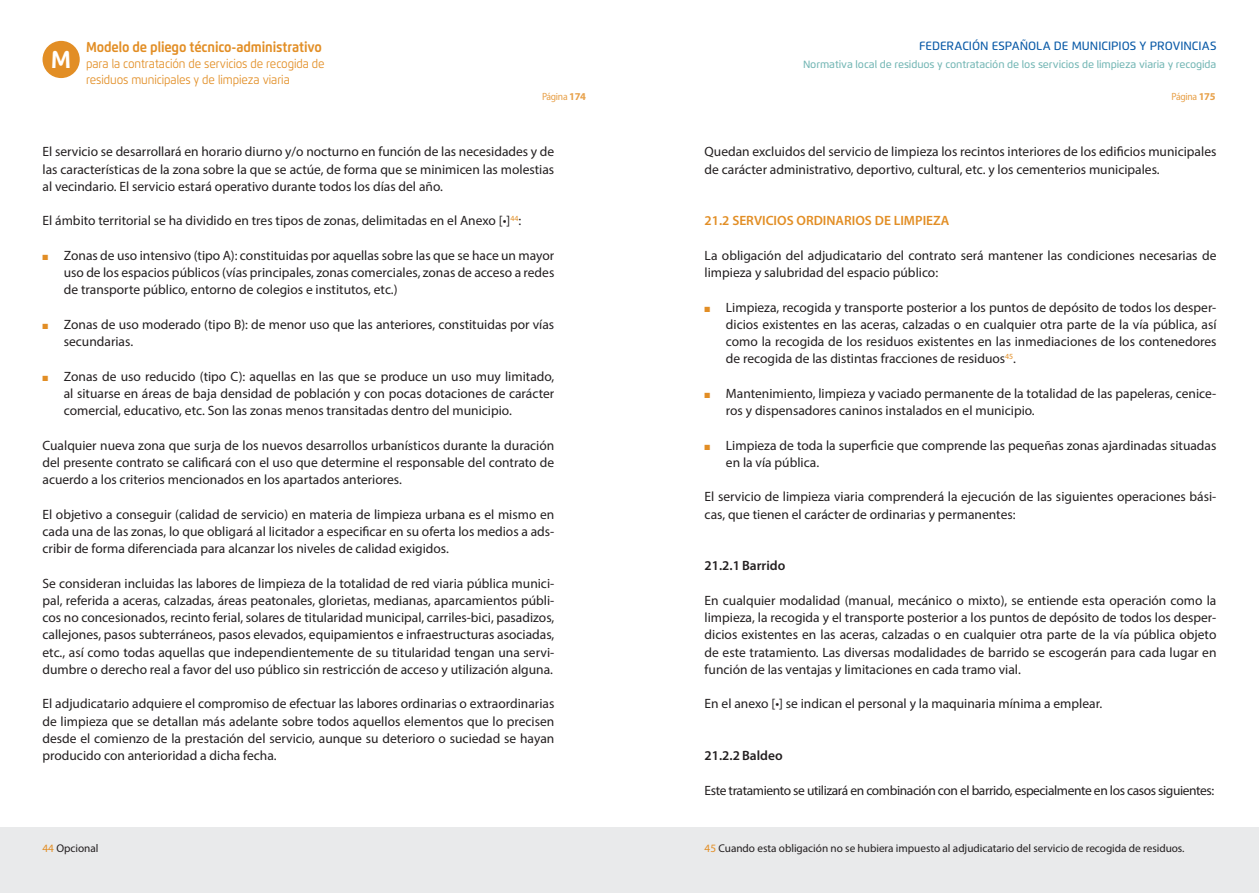
<style>
.page{position:relative;width:1259px;height:893px;background:#fff}
.page>*{position:absolute;margin:0;border:0;box-sizing:border-box;transform-origin:0 0}
.t1{font:700 24.3px "Flexo";color:#fff}
.t2{font:700 14.4px "Flexo";letter-spacing:-.01em;color:#e28e25;scale:.9 1}
.t3{font:13.5px/17.2px "Myriad Pro";color:#231f20;text-align:justify}
.t4{font:13.5px "Myriad Pro";letter-spacing:-.03em;color:#231f20}
.t5{font:600 13.5px "Myriad Pro";color:#e28e25}
.t6{font:600 13.5px "Myriad Pro";color:#231f20}
.t7{font:12.3px/16.2px "Flexo";letter-spacing:-.01em;color:#e28e25;scale:.9 1}
.t8{font:500 12px "Flexo";color:#0a5aa7}
.t9{font:11.25px "Myriad Pro";letter-spacing:-.005em;color:#231f20}
.t10{font:500 10.5px "Flexo";letter-spacing:-.01em;color:#71b5b3}
.t11{font:semi-condensed 10.5px "Myriad Pro";letter-spacing:-.03em;color:#e8a24c}
.s1{font-weight:700;font-stretch:normal}
.s2{color:#e28e25}
</style>
<div class="page">
<div style="left:43px;top:41px;width:37px;height:37px;background:#e28e25;border-radius:50%"></div>
<div style="left:0;top:827px;width:629px;height:66px;background:#e9eaeb"></div>
<div style="left:629px;top:827px;width:630px;height:66px;background:#e9eaeb"></div>
<h1 class="t1" style="left:51px;top:44px;width:22px">M</h1>
<p class="t8" style="left:919px;top:38px;width:299px">FEDERACIÓN ESPAÑOLA DE MUNICIPIOS Y PROVINCIAS</p>
<p class="t2" style="left:86px;top:38px;width:263px">Modelo de pliego técnico-administrativo</p>
<p class="t7" style="left:86px;top:55px;width:266px">para la contratación de servicios de recogida de residuos municipales y de limpieza viaria</p>
<p class="t10" style="left:803px;top:58px;width:415px">Normativa local de residuos y contratación de los servicios de limpieza viaria y recogida</p>
<p class="t11" style="left:542px;top:90px;width:46px">Página <span class="s1">174</span></p>
<p class="t11" style="left:1171px;top:90px;width:46px">Página <span class="s1">175</span></p>
<p class="t3" style="left:43px;top:143px;width:513px">El servicio se desarrollará en horario diurno y/o nocturno en función de las necesidades y de las características de la zona sobre la que se actúe, de forma que se minimicen las molestias al vecindario. El servicio estará operativo durante todos los días del año.</p>
<p class="t3" style="left:43px;top:212px;width:480px">El ámbito territorial se ha dividido en tres tipos de zonas, delimitadas en el Anexo [•]<sup>44</sup>:</p>
<p class="t3" style="left:64px;top:246px;width:492px;text-indent:-21px"><span class="s2">■</span> Zonas de uso intensivo (tipo A): constituidas por aquellas sobre las que se hace un mayor uso de los espacios públicos (vías principales, zonas comerciales, zonas de acceso a redes de transporte público, entorno de colegios e institutos, etc.)</p>
<p class="t3" style="left:64px;top:315px;width:492px;text-indent:-21px"><span class="s2">■</span> Zonas de uso moderado (tipo B): de menor uso que las anteriores, constituidas por vías secundarias.</p>
<p class="t3" style="left:64px;top:367px;width:492px;text-indent:-21px"><span class="s2">■</span> Zonas de uso reducido (tipo C): aquellas en las que se produce un uso muy limitado, al situarse en áreas de baja densidad de población y con pocas dotaciones de carácter comercial, educativo, etc. Son las zonas menos transitadas dentro del municipio.</p>
<p class="t3" style="left:43px;top:436px;width:513px">Cualquier nueva zona que surja de los nuevos desarrollos urbanísticos durante la duración del presente contrato se calificará con el uso que determine el responsable del contrato de acuerdo a los criterios mencionados en los apartados anteriores.</p>
<p class="t3" style="left:43px;top:505px;width:513px">El objetivo a conseguir (calidad de servicio) en materia de limpieza urbana es el mismo en cada una de las zonas, lo que obligará al licitador a especificar en su oferta los medios a ads&shy;cribir de forma diferenciada para alcanzar los niveles de calidad exigidos.</p>
<p class="t3" style="left:43px;top:574px;width:513px">Se consideran incluidas las labores de limpieza de la totalidad de red viaria pública munici&shy;pal, referida a aceras, calzadas, áreas peatonales, glorietas, medianas, aparcamientos públi&shy;cos no concesionados, recinto ferial, solares de titularidad municipal, carriles-bici, pasadizos, callejones, pasos subterráneos, pasos elevados, equipamientos e infraestructuras asociadas, etc., así como todas aquellas que independientemente de su titularidad tengan una servi&shy;dumbre o derecho real a favor del uso público sin restricción de acceso y utilización alguna.</p>
<p class="t3" style="left:43px;top:695px;width:513px">El adjudicatario adquiere el compromiso de efectuar las labores ordinarias o extraordinarias de limpieza que se detallan más adelante sobre todos aquellos elementos que lo precisen desde el comienzo de la prestación del servicio, aunque su deterioro o suciedad se hayan producido con anterioridad a dicha fecha.</p>
<p class="t3" style="left:704px;top:143px;width:513px">Quedan excluidos del servicio de limpieza los recintos interiores de los edificios municipales de carácter administrativo, deportivo, cultural, etc. y los cementerios municipales.</p>
<p class="t5" style="left:704px;top:212px;width:246px">21.2 SERVICIOS ORDINARIOS DE LIMPIEZA</p>
<p class="t3" style="left:704px;top:246px;width:513px">La obligación del adjudicatario del contrato será mantener las condiciones necesarias de limpieza y salubridad del espacio público:</p>
<p class="t3" style="left:726px;top:298px;width:492px;text-indent:-21px"><span class="s2">■</span> Limpieza, recogida y transporte posterior a los puntos de depósito de todos los desper&shy;dicios existentes en las aceras, calzadas o en cualquier otra parte de la vía pública, así como la recogida de los residuos existentes en las inmediaciones de los contenedores de recogida de las distintas fracciones de residuos<sup>45</sup>.</p>
<p class="t3" style="left:726px;top:384px;width:492px;text-indent:-21px"><span class="s2">■</span> Mantenimiento, limpieza y vaciado permanente de la totalidad de las papeleras, cenice&shy;ros y dispensadores caninos instalados en el municipio.</p>
<p class="t3" style="left:726px;top:436px;width:492px;text-indent:-21px"><span class="s2">■</span> Limpieza de toda la superficie que comprende las pequeñas zonas ajardinadas situadas en la vía pública.</p>
<p class="t3" style="left:704px;top:488px;width:513px">El servicio de limpieza viaria comprenderá la ejecución de las siguientes operaciones bási&shy;cas, que tienen el carácter de ordinarias y permanentes:</p>
<p class="t6" style="left:704px;top:557px;width:82px">21.2.1 Barrido</p>
<p class="t3" style="left:704px;top:591px;width:513px">En cualquier modalidad (manual, mecánico o mixto), se entiende esta operación como la limpieza, la recogida y el transporte posterior a los puntos de depósito de todos los desper&shy;dicios existentes en las aceras, calzadas o en cualquier otra parte de la vía pública objeto de este tratamiento. Las diversas modalidades de barrido se escogerán para cada lugar en función de las ventajas y limitaciones en cada tramo vial.</p>
<p class="t3" style="left:704px;top:695px;width:399px">En el anexo [•] se indican el personal y la maquinaria mínima a emplear.</p>
<p class="t6" style="left:704px;top:747px;width:80px">21.2.2 Baldeo</p>
<p class="t4" style="left:704px;top:782px;width:511px">Este tratamiento se utilizará en combinación con el barrido, especialmente en los casos siguientes:</p>
<p class="t9" style="left:43px;top:841px;width:57px"><span class="s2">44</span> Opcional</p>
<p class="t9" style="left:704px;top:841px;width:481px"><span class="s2">45</span> Cuando esta obligación no se hubiera impuesto al adjudicatario del servicio de recogida de residuos.</p>
</div>
